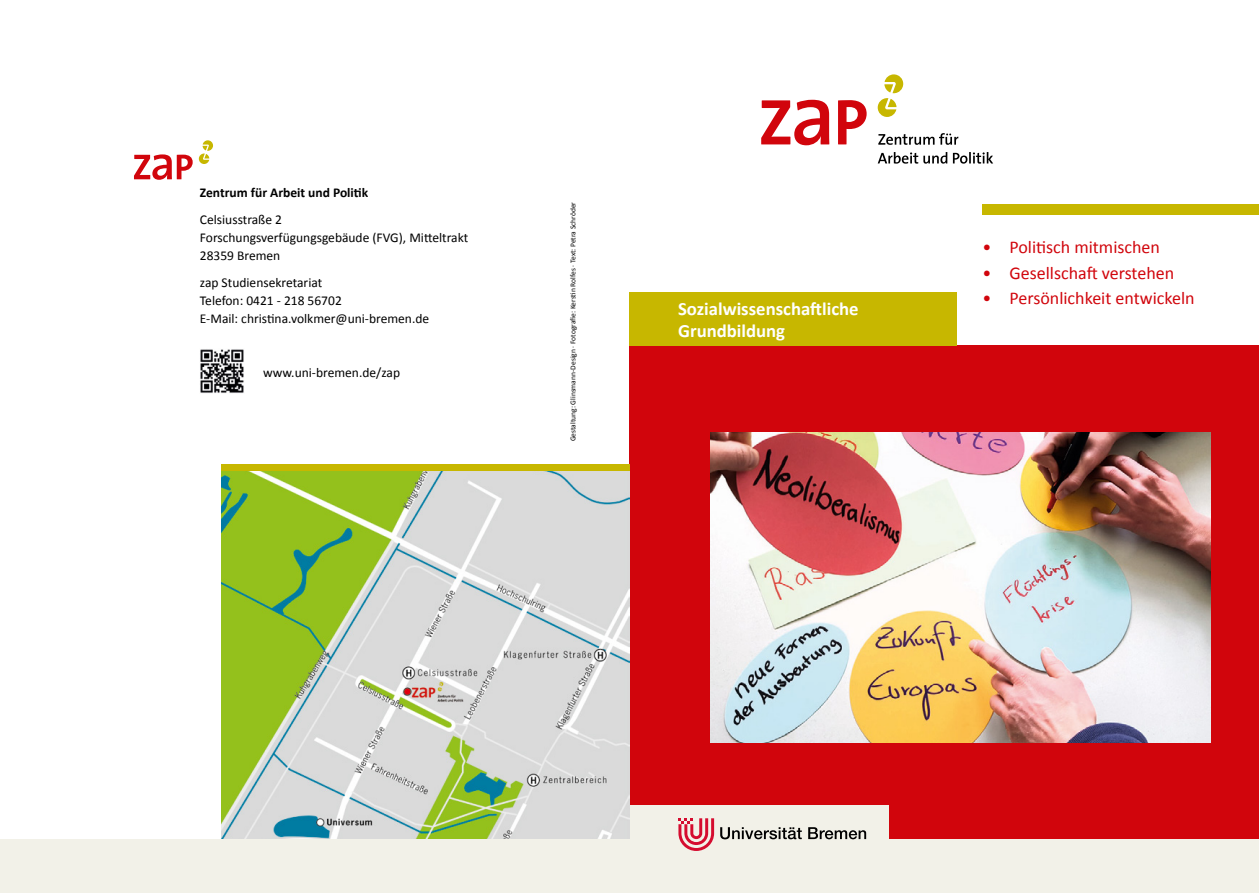
<style>
.page{position:relative;width:1259px;height:893px;background:#fff}
.page>*{position:absolute;margin:0;border:0;box-sizing:border-box;transform-origin:0 0}
.t1{font:700 18.75px/21.3px "Calibri";color:#fff}
.t2{font:18px "Calibri";color:#d1050c}
.t3{font:13.5px/18px "Calibri";color:#000}
.t4{font:700 13.5px "Calibri";color:#000}
.t5{font:7.5px "Calibri";color:#000}
</style>
<div class="page">
<div style="left:629px;top:346px;width:630px;height:503px;background:#d1050c"></div>
<div style="left:629px;top:292px;width:328px;height:54px;background:#c7b700"></div>
<div style="left:629px;top:840px;width:630px;height:53px;background:#f2f1e8"></div>
<div style="left:629px;top:805px;width:259px;height:62px;background:#f2f1e8"></div>
<svg style="left:761px;top:100px;width:68px;height:45px"></svg>
<svg style="left:838px;top:100px;width:28px;height:44px"></svg>
<svg style="left:877px;top:152px;width:116px;height:12px"></svg>
<svg style="left:878px;top:133px;width:80px;height:12px"></svg>
<svg style="left:877px;top:74px;width:26px;height:43px"></svg>
<div style="left:982px;top:204px;width:277px;height:11px;background:#c7b700"></div>
<svg style="left:720px;top:827px;width:82px;height:12px"></svg>
<svg style="left:808px;top:827px;width:58px;height:12px"></svg>
<svg style="left:678px;top:818px;width:36px;height:33px"></svg>
<img style="left:711px;top:433px;width:499px;height:309px">
<svg style="left:134px;top:154px;width:59px;height:26px"></svg>
<svg style="left:199px;top:140px;width:14px;height:24px"></svg>
<img style="left:200px;top:349px;width:44px;height:44px">
<img style="left:221px;top:471px;width:408px;height:369px">
<div style="left:221px;top:465px;width:408px;height:6px;background:#c7b700"></div>
<div style="left:0;top:840px;width:629px;height:53px;background:#f2f1e8"></div>
<p class="t4" style="left:200px;top:183px;width:170px">Zentrum für Arbeit und Politik</p>
<p class="t3" style="left:200px;top:210px;width:270px">Celsiusstraße 2<br>Forschungsverfügungsgebäude (FVG), Mitteltrakt<br>28359 Bremen</p>
<p class="t3" style="left:200px;top:273px;width:231px">zap Studiensekretariat<br>Telefon: 0421 - 218 56702<br>E-Mail: christina.volkmer@uni-bremen.de</p>
<p class="t3" style="left:263px;top:363px;width:139px">www.uni-bremen.de/zap</p>
<p class="t5" style="left:568px;top:441px;width:241px;rotate:-90deg">Gestaltung: Glinsmann-Design · Fotografie: Kerstin Rolfes · Text: Petra Schröder</p>
<h1 class="t1" style="left:678px;top:298px;width:182px">Sozialwissenschaftliche<br>Grundbildung</h1>
<h2 class="t2" style="left:982px;top:235px;width:179px">• Politisch mitmischen</h2>
<h2 class="t2" style="left:982px;top:260px;width:193px">• Gesellschaft verstehen</h2>
<h2 class="t2" style="left:982px;top:286px;width:214px">• Persönlichkeit entwickeln</h2>
</div>
